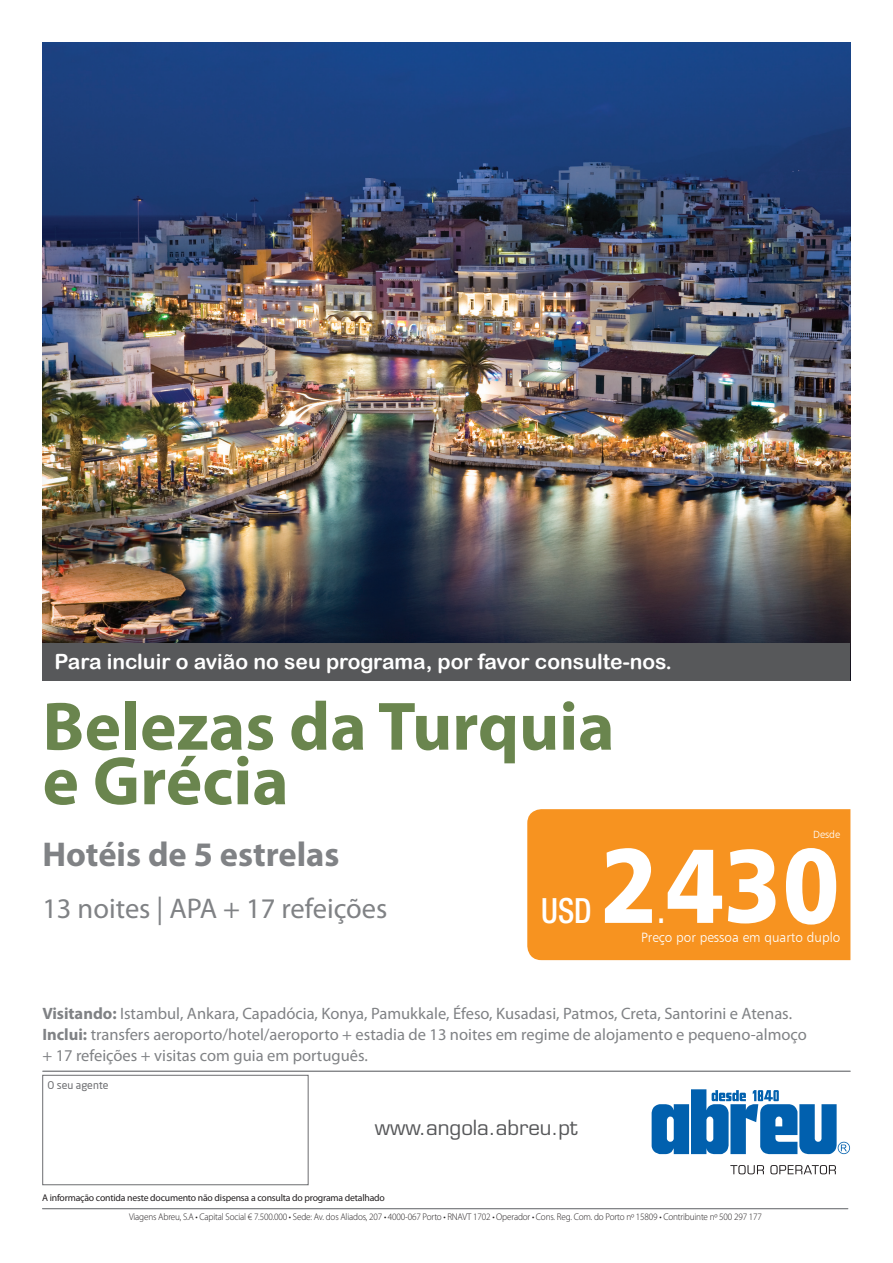
<style>
.page{position:relative;width:893px;height:1263px;background:#fff}
.page>*{position:absolute;margin:0;border:0;box-sizing:border-box;transform-origin:0 0}
.t1{font:105.3px "Humanist 777 BT Black B";color:#fff;scale:.9 1}
.t2{font:700 69px/54.6px "Myriad Pro";color:#6a854e}
.t3{font:500 condensed 34.8px "Helvetica Neue";color:#fff;scale:.9 1}
.t4{font:700 34.5px "Myriad Pro";color:#808285}
.t5{font:28.5px "Myriad Pro";color:#808285}
.t6{font:21px "Arial Rounded MT Bold";color:#fff}
.t7{font:20.4px "Eurostile LT Std";color:#57585a}
.t8{font:16.5px/21px "Myriad Pro";color:#808285}
.t9{font:13.5px "Humanist 777 BT Light B";color:#fff}
.t10{font:10.5px "Neo Sans";color:#6c6d70}
.t11{font:10.5px "Humanist 777 BT Light B";color:#fff}
.t12{font:300 9.75px "Myriad Pro";letter-spacing:-.015em;color:#231f20;scale:.94 1}
.t13{font:9.75px "Myriad Pro";letter-spacing:-.02em;color:#231f20}
.s1{font-weight:700}
</style>
<div class="page">
<img style="left:43px;top:43px;width:807px;height:600px">
<div style="left:527px;top:809px;width:323px;height:151px;background:#f79320"></div>
<div style="left:43px;top:643px;width:807px;height:37px;background:#57585a"></div>
<hr style="left:43px;top:1071px;width:807px;height:1px;background:#808285">
<svg style="left:730px;top:1165px;width:106px;height:9px"></svg>
<svg style="left:652px;top:1089px;width:198px;height:65px"></svg>
<hr style="left:42px;top:1208px;width:806px;height:1px;background:#808285">
<div style="left:43px;top:1075px;width:265px;height:110px;border:1px solid #6c6d70"></div>
<p class="t6" style="left:55px;top:650px;width:619px">Para incluir o avião no seu programa, por favor consulte-nos.</p>
<h2 class="t2" style="left:43px;top:697px;width:574px">Belezas da Turquia e Grécia</h2>
<p class="t11" style="left:813px;top:828px;width:29px">Desde</p>
<h3 class="t4" style="left:42px;top:832px;width:299px">Hotéis de 5 estrelas</h3>
<h3 class="t5" style="left:42px;top:891px;width:347px">13 noites | APA + 17 refeições</h3>
<h3 class="t3" style="left:541px;top:890px;width:58px">USD</h3>
<h1 class="t1" style="left:599px;top:818px;width:269px">2430</h1>
<p class="t9" style="left:641px;top:929px;width:201px">Preço por pessoa em quarto duplo</p>
<h3 class="t3" style="left:658px;top:890px;width:10px">.</h3>
<p class="t8" style="left:42px;top:1002px;width:766px"><span class="s1">Visitando:</span> Istambul, Ankara, Capadócia, Konya, Pamukkale, Éfeso, Kusadasi, Patmos, Creta, Santorini e Atenas.<br><span class="s1">Inclui:</span> transfers aeroporto/hotel/aeroporto + estadia de 13 noites em regime de alojamento e pequeno-almoço + 17 refeições + visitas com guia em português.</p>
<p class="t10" style="left:47px;top:1078px;width:63px">O seu agente</p>
<p class="t7" style="left:375px;top:1115px;width:204px">www.angola.abreu.pt</p>
<p class="t13" style="left:42px;top:1192px;width:344px">A informação contida neste documento não dispensa a consulta do programa detalhado</p>
<p class="t12" style="left:129px;top:1211px;width:675px">Viagens Abreu, S.A • Capital Social € 7.500.000 • Sede: Av. dos Aliados, 207 • 4000-067 Porto • RNAVT 1702 • Operador • Cons. Reg. Com. do Porto nº 15809 • Contribuinte nº 500 297 177</p>
</div>
